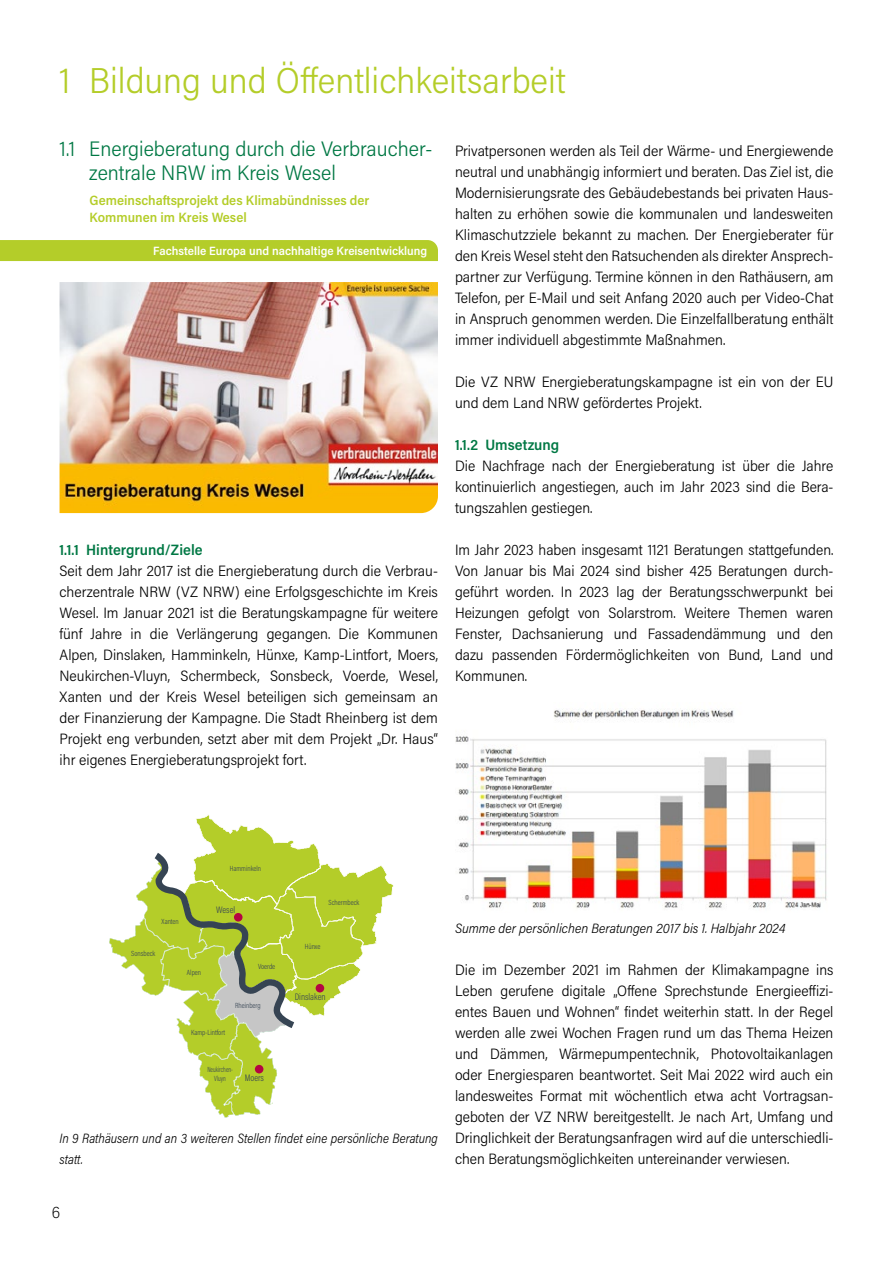
<style>
.page{position:relative;width:893px;height:1263px;background:#fff}
.page>*{position:absolute;margin:0;border:0;box-sizing:border-box;transform-origin:0 0}
.t1{font:300 36px "Acumin Pro Semi Cond";color:#b4cd29}
.t2{font:300 21px/24px "Acumin Pro Semi Cond";color:#007844}
.t3{font:200 16.5px "Acumin Pro Semi Cond";color:#000}
.Grundtext{font:300 15px/21px "Acumin Pro Semi Cond";color:#000;text-align:justify}
.t4{font:600 15px "Acumin Pro Semi Cond";color:#007844}
.Grundtext-2{font:italic 300 13.5px/21px "Acumin Pro Semi Cond";color:#000;scale:.93 1}
.Untersatz_Ebene_02{font:600 13.5px/16.5px "Acumin Pro Semi Cond";color:#b4cd29}
.Grundtext-3{font:italic 300 13.5px "Acumin Pro Semi Cond";color:#000}
.Grundtext-4{font:600 12px "Acumin Pro Semi Cond";color:#fff}
.t5{font:300 9.6px "Acumin Pro Cond";color:#364453}
.t6{font:300 7.5px "Acumin Pro Cond";color:#364453}
.t7{font:300 7.5px/9px "Acumin Pro Cond";color:#364453;text-align:center;scale:.84 1}
</style>
<div class="page">
<svg style="left:109px;top:814px;width:285px;height:304px"></svg>
<div style="left:234px;top:913px;width:9px;height:8px;background:#b40542;border-radius:50%"></div>
<div style="left:316px;top:984px;width:8px;height:8px;background:#b40542;border-radius:50%"></div>
<div style="left:255px;top:1065px;width:8px;height:8px;background:#b40542;border-radius:50%"></div>
<img style="left:60px;top:282px;width:378px;height:231px">
<div style="left:0;top:240px;width:438px;height:21px;background:#b4cd29"></div>
<img style="left:455px;top:709px;width:372px;height:199px">
<p class="t1" style="left:60px;top:56px;width:508px">1 Bildung und Öffentlichkeitsarbeit</p>
<p class="t2" style="left:89px;top:136px;width:345px;text-indent:-30px">1.1 Energieberatung durch die Verbraucher&shy;zentrale NRW im Kreis Wesel</p>
<p class="Untersatz_Ebene_02" style="left:90px;top:191px;width:281px">Gemeinschaftsprojekt des Klimabündnisses der<br>Kommunen im Kreis Wesel</p>
<p class="Grundtext-4" style="left:153px;top:242px;width:275px">Fachstelle Europa und nachhaltige Kreisentwicklung</p>
<p class="t4" style="left:60px;top:539px;width:145px">1.1.1 Hintergrund/Ziele</p>
<p class="Grundtext" style="left:60px;top:560px;width:380px">Seit dem Jahr 2017 ist die Energieberatung durch die Verbrau&shy;cherzentrale NRW (VZ NRW) eine Erfolgsgeschichte im Kreis Wesel. Im Januar 2021 ist die Beratungskampagne für weitere fünf Jahre in die Verlängerung gegangen. Die Kommunen Alpen, Dinslaken, Hamminkeln, Hünxe, Kamp-Lintfort, Moers, Neukirchen-Vluyn, Schermbeck, Sonsbeck, Voerde, Wesel, Xanten und der Kreis Wesel beteiligen sich gemeinsam an der Finanzierung der Kampagne. Die Stadt Rheinberg ist dem Projekt eng verbunden, setzt aber mit dem Projekt „Dr. Haus“ ihr eigenes Energieberatungsprojekt fort.</p>
<p class="Grundtext" style="left:455px;top:140px;width:380px">Privatpersonen werden als Teil der Wärme- und Energiewende neutral und unabhängig informiert und beraten. Das Ziel ist, die Modernisierungsrate des Gebäudebestands bei privaten Haus&shy;halten zu erhöhen sowie die kommunalen und landesweiten Klimaschutzziele bekannt zu machen. Der Energieberater für den Kreis Wesel steht den Ratsuchenden als direkter Ansprech&shy;partner zur Verfügung. Termine können in den Rathäusern, am Telefon, per E-Mail und seit Anfang 2020 auch per Video-Chat in Anspruch genommen werden. Die Einzelfallberatung enthält immer individuell abgestimmte Maßnahmen.</p>
<p class="Grundtext" style="left:455px;top:371px;width:380px">Die VZ NRW Energieberatungskampagne ist ein von der EU und dem Land NRW gefördertes Projekt.</p>
<p class="t4" style="left:455px;top:434px;width:106px">1.1.2 Umsetzung</p>
<p class="Grundtext" style="left:455px;top:455px;width:380px">Die Nachfrage nach der Energieberatung ist über die Jahre kontinuierlich angestiegen, auch im Jahr 2023 sind die Bera&shy;tungszahlen gestiegen.</p>
<p class="Grundtext" style="left:455px;top:539px;width:380px">Im Jahr 2023 haben insgesamt 1121 Beratungen stattgefunden.<br>Von Januar bis Mai 2024 sind bisher 425 Beratungen durch&shy;geführt worden. In 2023 lag der Beratungsschwerpunkt bei Heizungen gefolgt von Solarstrom. Weitere Themen waren Fenster, Dachsanierung und Fassadendämmung und den dazu passenden Fördermöglichkeiten von Bund, Land und Kommunen.</p>
<p class="t6" style="left:162px;top:917px;width:19px">Xanten</p>
<p class="t6" style="left:131px;top:948px;width:26px">Sonsbeck</p>
<p class="t6" style="left:187px;top:968px;width:16px">Alpen</p>
<p class="t6" style="left:230px;top:863px;width:33px">Hamminkeln</p>
<p class="t5" style="left:216px;top:903px;width:20px">Wesel</p>
<p class="t6" style="left:258px;top:961px;width:19px">Voerde</p>
<p class="t6" style="left:191px;top:1027px;width:36px">Kamp-Lintfort</p>
<p class="t6" style="left:235px;top:1001px;width:27px">Rheinberg</p>
<p class="t7" style="left:207px;top:1065px;width:32px">Neukirchen-<br>Vluyn</p>
<p class="t5" style="left:245px;top:1072px;width:21px">Moers</p>
<p class="t6" style="left:328px;top:897px;width:32px">Schermbeck</p>
<p class="t6" style="left:305px;top:941px;width:17px">Hünxe</p>
<p class="t5" style="left:295px;top:990px;width:32px">Dinslaken</p>
<p class="Grundtext-2" style="left:60px;top:1127px;width:408px">In 9 Rathäusern und an 3 weiteren Stellen findet eine persönliche Beratung statt.</p>
<p class="t3" style="left:52px;top:1201px;width:10px">6</p>
<p class="Grundtext-3" style="left:455px;top:919px;width:332px">Summe der persönlichen Beratungen 2017 bis 1. Halbjahr 2024</p>
<p class="Grundtext" style="left:455px;top:959px;width:380px">Die im Dezember 2021 im Rahmen der Klimakampagne ins Leben gerufene digitale „Offene Sprechstunde Energieeffizi&shy;entes Bauen und Wohnen“ findet weiterhin statt. In der Regel werden alle zwei Wochen Fragen rund um das Thema Heizen und Dämmen, Wärmepumpentechnik, Photovoltaikanlagen oder Energiesparen beantwortet. Seit Mai 2022 wird auch ein landesweites Format mit wöchentlich etwa acht Vortragsan&shy;geboten der VZ NRW bereitgestellt. Je nach Art, Umfang und Dringlichkeit der Beratungsanfragen wird auf die unterschiedli&shy;chen Beratungsmöglichkeiten untereinander verwiesen.</p>
</div>
